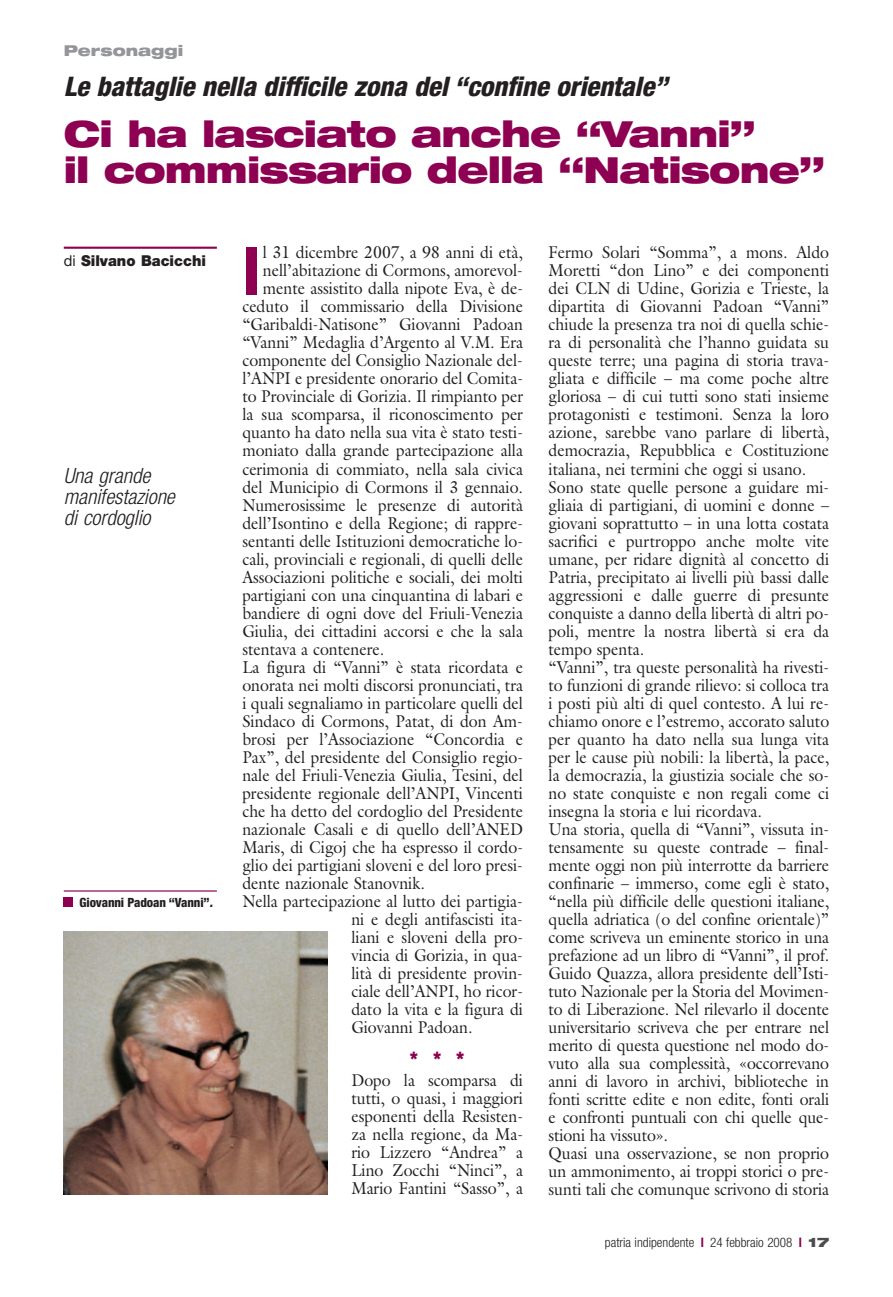
<style>
.page{position:relative;width:893px;height:1297px;background:#fff}
.page>*{position:absolute;margin:0;border:0;box-sizing:border-box;transform-origin:0 0}
.t1{font:800 condensed 66.9px "Helvetica Neue";color:#8d0052;scale:.93 1}
.t2{font:900 expanded 36px/36px "Helvetica Neue";letter-spacing:-.025em;color:#8d0052}
.t3{font:italic 800 condensed 27px "Helvetica Neue";letter-spacing:-.005em;color:#231f20}
.t4{font:italic 300 condensed 21px/21px "Helvetica Neue";color:#231f20}
.t5{font:17.25px/18px "Galliard";color:#231f20;scale:.92 1}
.t6{font:900 expanded 17.25px "Helvetica Neue";color:#8d0052;scale:.94 1}
.t7{font:900 15px "Helvetica Neue";color:#231f20}
.t8{font:900 expanded 15px "Helvetica Neue";color:#939598}
.t9{font:300 condensed 13.2px "Helvetica Neue";color:#231f20}
.t10{font:800 condensed 12.75px "Helvetica Neue";letter-spacing:-.01em;color:#231f20}
.s1{font-weight:400}
.s2{font-style:italic}
.s3{font-weight:700;color:#8d0052}
.s4{font-weight:900;font-stretch:expanded;color:#4b4c4d}
</style>
<div class="page">
<img style="left:64px;top:931px;width:263px;height:264px">
<hr style="left:64px;top:890px;width:153px;height:2px;background:#8d0052">
<div style="left:64px;top:897px;width:9px;height:9px;background:#8d0052"></div>
<hr style="left:64px;top:247px;width:153px;height:2px;background:#8d0052">
<p class="t8" style="left:64px;top:45px;width:121px">Personaggi</p>
<h3 class="t3" style="left:64px;top:77px;width:610px">Le battaglie nella difficile zona del“confine orientale”</h3>
<h2 class="t2" style="left:64px;top:119px;width:763px">Ci ha lasciato anche “Vanni”<br>il commissario della “Natisone”</h2>
<p class="t7" style="left:64px;top:255px;width:144px"><span class="s1">di</span> Silvano Bacicchi</p>
<p class="t4" style="left:64px;top:467px;width:117px">Una grande manifestazione di cordoglio</p>
<p class="t10" style="left:80px;top:897px;width:137px">Giovanni Padoan “Vanni”<span class="s2">.</span></p>
<h1 class="t1" style="left:242px;top:247px;width:20px">I</h1>
<p class="t5" style="left:263px;top:245px;width:284px">l 31 dicembre 2007, a 98 anni di età,</p>
<p class="t5" style="left:263px;top:263px;width:284px">nell’abitazione di Cormons, amorevol-</p>
<p class="t5" style="left:263px;top:281px;width:284px">mente assistito dalla nipote Eva, è de-</p>
<p class="t5" style="left:242px;top:299px;width:307px">ceduto il commissario della Divisione</p>
<p class="t5" style="left:242px;top:317px;width:307px">“Garibaldi-Natisone” Giovanni Padoan</p>
<p class="t5" style="left:242px;top:335px;width:307px">“Vanni” Medaglia d’Argento al V.M. Era</p>
<p class="t5" style="left:242px;top:353px;width:307px">componente del Consiglio Nazionale del-</p>
<p class="t5" style="left:242px;top:371px;width:307px">l’ANPI e presidente onorario del Comita-</p>
<p class="t5" style="left:242px;top:389px;width:307px">to Provinciale di Gorizia. Il rimpianto per</p>
<p class="t5" style="left:242px;top:407px;width:307px">la sua scomparsa, il riconoscimento per</p>
<p class="t5" style="left:242px;top:425px;width:307px">quanto ha dato nella sua vita è stato testi-</p>
<p class="t5" style="left:242px;top:443px;width:307px">moniato dalla grande partecipazione alla</p>
<p class="t5" style="left:242px;top:461px;width:307px">cerimonia di commiato, nella sala civica</p>
<p class="t5" style="left:242px;top:479px;width:307px">del Municipio di Cormons il 3 gennaio.</p>
<p class="t5" style="left:242px;top:497px;width:307px">Numerosissime le presenze di autorità</p>
<p class="t5" style="left:242px;top:515px;width:307px">dell’Isontino e della Regione; di rappre-</p>
<p class="t5" style="left:242px;top:533px;width:307px">sentanti delle Istituzioni democratiche lo-</p>
<p class="t5" style="left:242px;top:551px;width:307px">cali, provinciali e regionali, di quelli delle</p>
<p class="t5" style="left:242px;top:569px;width:307px">Associazioni politiche e sociali, dei molti</p>
<p class="t5" style="left:242px;top:587px;width:307px">partigiani con una cinquantina di labari e</p>
<p class="t5" style="left:242px;top:605px;width:307px">bandiere di ogni dove del Friuli-Venezia</p>
<p class="t5" style="left:242px;top:623px;width:307px">Giulia, dei cittadini accorsi e che la sala</p>
<p class="t5" style="left:242px;top:641px;width:156px">stentava a contenere.</p>
<p class="t5" style="left:242px;top:659px;width:307px">La figura di “Vanni” è stata ricordata e</p>
<p class="t5" style="left:242px;top:677px;width:307px">onorata nei molti discorsi pronunciati, tra</p>
<p class="t5" style="left:242px;top:695px;width:307px">i quali segnaliamo in particolare quelli del</p>
<p class="t5" style="left:242px;top:713px;width:307px">Sindaco di Cormons, Patat, di don Am-</p>
<p class="t5" style="left:242px;top:731px;width:307px">brosi per l’Associazione “Concordia e</p>
<p class="t5" style="left:242px;top:749px;width:307px">Pax”, del presidente del Consiglio regio-</p>
<p class="t5" style="left:242px;top:767px;width:306px">nale del Friuli-Venezia Giulia, Tesini, del</p>
<p class="t5" style="left:242px;top:786px;width:307px">presidente regionale dell’ANPI, Vincenti</p>
<p class="t5" style="left:242px;top:804px;width:307px">che ha detto del cordoglio del Presidente</p>
<p class="t5" style="left:242px;top:822px;width:307px">nazionale Casali e di quello dell’ANED</p>
<p class="t5" style="left:242px;top:840px;width:307px">Maris, di Cigoj che ha espresso il cordo-</p>
<p class="t5" style="left:242px;top:858px;width:307px">glio dei partigiani sloveni e del loro presi-</p>
<p class="t5" style="left:242px;top:876px;width:200px">dente nazionale Stanovnik.</p>
<p class="t5" style="left:242px;top:894px;width:307px">Nella partecipazione al lutto dei partigia-</p>
<p class="t5" style="left:351px;top:912px;width:188px">ni e degli antifascisti ita-</p>
<p class="t5" style="left:351px;top:930px;width:188px">liani e sloveni della pro-</p>
<p class="t5" style="left:351px;top:948px;width:188px">vincia di Gorizia, in qua-</p>
<p class="t5" style="left:351px;top:966px;width:188px">lità di presidente provin-</p>
<p class="t5" style="left:351px;top:984px;width:188px">ciale dell’ANPI, ho ricor-</p>
<p class="t5" style="left:351px;top:1002px;width:188px">dato la vita e la figura di</p>
<p class="t5" style="left:351px;top:1020px;width:133px">Giovanni Padoan.</p>
<p class="t6" style="left:410px;top:1051px;width:59px">* * *</p>
<p class="t5" style="left:351px;top:1073px;width:188px;text-align:justify">Dopo la scomparsa di tutti, o quasi, i maggiori esponenti della Resisten&shy;za nella regione, da Ma&shy;rio Lizzero “Andrea” a Lino Zocchi “Ninci”, a Mario Fantini “Sasso”, a</p>
<p class="t5" style="left:549px;top:245px;width:307px">Fermo Solari “Somma”, a mons. Aldo Moretti “don Lino” e dei componenti dei CLN di Udine, Gorizia e Trieste, la dipartita di Giovanni Padoan “Vanni” chiude la presenza tra noi di quella schie&shy;ra di personalità che l’hanno guidata su queste terre; una pagina di storia trava&shy;gliata e difficile – ma come poche altre gloriosa – di cui tutti sono stati insieme protagonisti e testimoni. Senza la loro azione, sarebbe vano parlare di libertà, democrazia, Repubblica e Costituzione italiana, nei termini che oggi si usano.<br>Sono state quelle persone a guidare mi&shy;gliaia di partigiani, di uomini e donne – giovani soprattutto – in una lotta costata sacrifici e purtroppo anche molte vite umane, per ridare dignità al concetto di Patria, precipitato ai livelli più bassi dalle aggressioni e dalle guerre di presunte conquiste a danno della libertà di altri po&shy;poli, mentre la nostra libertà si era da tempo spenta.<br>“Vanni”, tra queste personalità ha rivesti&shy;to funzioni di grande rilievo: si colloca tra i posti più alti di quel contesto. A lui re&shy;chiamo onore e l’estremo, accorato saluto per quanto ha dato nella sua lunga vita per le cause più nobili: la libertà, la pace, la democrazia, la giustizia sociale che so&shy;no state conquiste e non regali come ci insegna la storia e lui ricordava.<br>Una storia, quella di “Vanni”, vissuta in&shy;tensamente su queste contrade – final&shy;mente oggi non più interrotte da barriere confinarie – immerso, come egli è stato, “nella più difficile delle questioni italiane, quella adriatica (o del confine orientale)” come scriveva un eminente storico in una prefazione ad un libro di “Vanni”, il prof.<br>Guido Quazza, allora presidente dell’Isti&shy;tuto Nazionale per la Storia del Movimen&shy;to di Liberazione. Nel rilevarlo il docente universitario scriveva che per entrare nel merito di questa questione nel modo do&shy;vuto alla sua complessità, «occorrevano anni di lavoro in archivi, biblioteche in fonti scritte edite e non edite, fonti orali e confronti puntuali con chi quelle que&shy;stioni ha vis suto».<br>Quasi una osservazione, se non proprio un ammonimento, ai troppi storici o pre&shy;sunti tali che comunque scrivono di storia</p>
<p class="t9" style="left:605px;top:1238px;width:226px">patria indipendente <span class="s3">l</span> 24 febbraio 2008 <span class="s3">l</span> <span class="s4">17</span></p>
</div>
